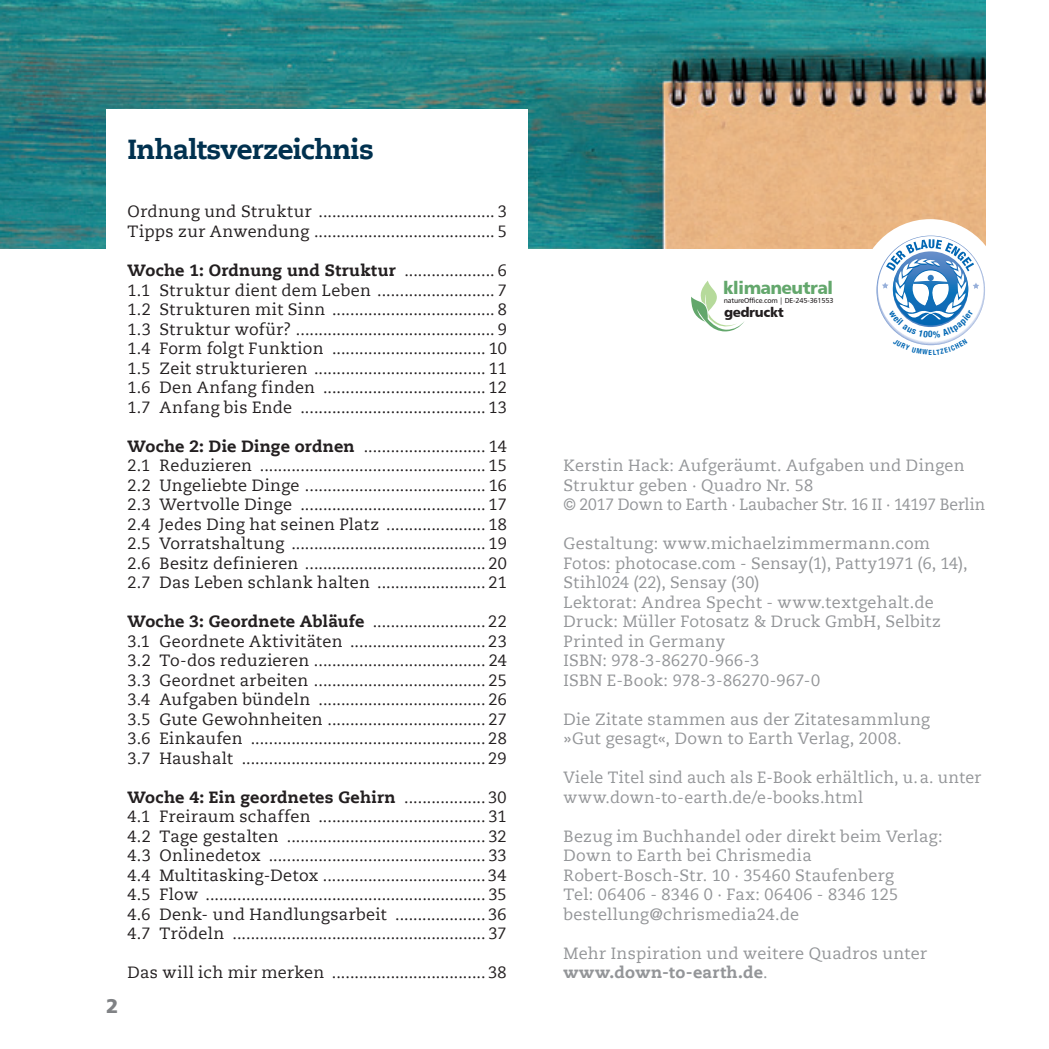
<style>
.page{position:relative;width:1049px;height:1049px;background:#fff}
.page>*{position:absolute;margin:0;border:0;box-sizing:border-box;transform-origin:0 0}
.t1{font:800 27.5px "Caecilia LT";letter-spacing:-.025em;color:#00314f}
.t2{font:900 20px "Frutiger LT";color:#808285}
.t3{font:17.5px "Humanist 777 BT Black B";letter-spacing:-.03em;color:#63a76c}
.t4{font:16.25px/19.5px "Caecilia LT";letter-spacing:.02em;color:#231f20;text-align:justify}
.t5{font:16.25px/19.5px "Caecilia LT";letter-spacing:.02em;color:#939598}
.t6{font:13.5px "Humanist 777 BT Black B";letter-spacing:-.03em;color:#231f20}
.t7{font:7.25px "Humanist 777 BT Roman B";letter-spacing:-.03em;color:#231f20}
.t8{font:700 condensed 7px "Helvetica Neue LT";color:#0166b3}
.s1{font-weight:800}
</style>
<div class="page">
<svg style="left:0;top:0;width:986px;height:332px"></svg>
<svg style="left:882px;top:239px;width:97px;height:107px"></svg>
<h1 class="t1" style="left:128px;top:132px;width:248px">Inhaltsverzeichnis</h1>
<p class="t2" style="left:106px;top:994px;width:14px">2</p>
<p class="t4" style="left:128px;top:202px;width:381px">Ordnung und Struktur ....................................... 3<br>Tipps zur Anwendung ........................................ 5</p>
<p class="t4" style="left:128px;top:261px;width:381px"><span class="s1">Woche 1: Ordnung und Struktur</span> .................... 6<br>1.1 Struktur dient dem Leben .......................... 7<br>1.2 Strukturen mit Sinn .................................... 8<br>1.3 Struktur wofür? ............................................ 9<br>1.4 Form folgt Funktion .................................. 10<br>1.5 Zeit strukturieren ...................................... 11<br>1.6 Den Anfang finden .................................... 12<br>1.7 Anfang bis Ende ......................................... 13</p>
<p class="t4" style="left:128px;top:436px;width:381px"><span class="s1">Woche 2: Die Dinge ordnen</span> ........................... 14<br>2.1 Reduzieren .................................................. 15<br>2.2 Ungeliebte Dinge ........................................ 16<br>2.3 Wertvolle Dinge ......................................... 17<br>2.4 Jedes Ding hat seinen Platz ...................... 18<br>2.5 Vorratshaltung ........................................... 19<br>2.6 Besitz definieren ........................................ 20<br>2.7 Das Leben schlank halten ........................ 21</p>
<p class="t4" style="left:127px;top:612px;width:381px"><span class="s1">Woche 3: Geordnete Abläufe</span> ......................... 22<br>3.1 Geordnete Aktivitäten .............................. 23<br>3.2 To-dos reduzieren ...................................... 24<br>3.3 Geordnet arbeiten ...................................... 25<br>3.4 Aufgaben bündeln ..................................... 26<br>3.5 Gute Gewohnheiten ................................... 27<br>3.6 Einkaufen .................................................... 28<br>3.7 Haushalt ...................................................... 29</p>
<p class="t4" style="left:127px;top:787px;width:381px"><span class="s1">Woche 4: Ein geordnetes Gehirn</span> .................. 30<br>4.1 Freiraum schaffen ..................................... 31<br>4.2 Tage gestalten ............................................ 32<br>4.3 Onlinedetox ................................................ 33<br>4.4 Multitasking-Detox .................................... 34<br>4.5 Flow .............................................................. 35<br>4.6 Denk- und Handlungsarbeit .................... 36<br>4.7 Trödeln ........................................................ 37</p>
<p class="t4" style="left:127px;top:963px;width:381px">Das will ich mir merken .................................. 38</p>
<p class="t3" style="left:723px;top:277px;width:111px">klimaneutral</p>
<p class="t7" style="left:724px;top:296px;width:111px">natureOffice.com | DE-245-361553</p>
<p class="t6" style="left:724px;top:304px;width:61px">gedruckt</p>
<p class="t8" style="left:929px;top:348px;width:5px">E</p>
<p class="t5" style="left:563px;top:456px;width:423px">Kerstin Hack: Aufgeräumt. Aufgaben und Dingen<br>Struktur geben · Quadro Nr. 58<br>© 2017 Down to Earth · Laubacher Str. 16 II · 14197 Berlin</p>
<p class="t5" style="left:563px;top:534px;width:406px">Gestaltung: www.michaelzimmermann.com Fotos: photocase.com - Sensay(1), Patty1971 (6, 14), Stihl024 (22), Sensay (30)<br>Lektorat: Andrea Specht - www.textgehalt.de Druck: Müller Fotosatz &amp; Druck GmbH, Selbitz Printed in Germany<br>ISBN: 978-3-86270-966-3<br>ISBN E-Book: 978-3-86270-967-0</p>
<p class="t5" style="left:563px;top:709px;width:368px">Die Zitate stammen aus der Zitatesammlung »Gut gesagt«, Down to Earth Verlag, 2008.</p>
<p class="t5" style="left:563px;top:768px;width:419px">Viele Titel sind auch als E-Book erhältlich, u.a. unter www.down-to-earth.de/e-books.html</p>
<p class="t5" style="left:563px;top:826px;width:381px">Bezug im Buchhandel oder direkt beim Verlag:<br>Down to Earth bei Chrismedia Robert-Bosch-Str. 10 · 35460 Staufenberg<br>Tel: 06406 - 8346 0 · Fax: 06406 - 8346 125 bestellung@chrismedia24.de</p>
<p class="t5" style="left:563px;top:943px;width:365px">Mehr Inspiration und weitere Quadros unter <span class="s1">www.down-to-earth.de</span>.</p>
</div>
